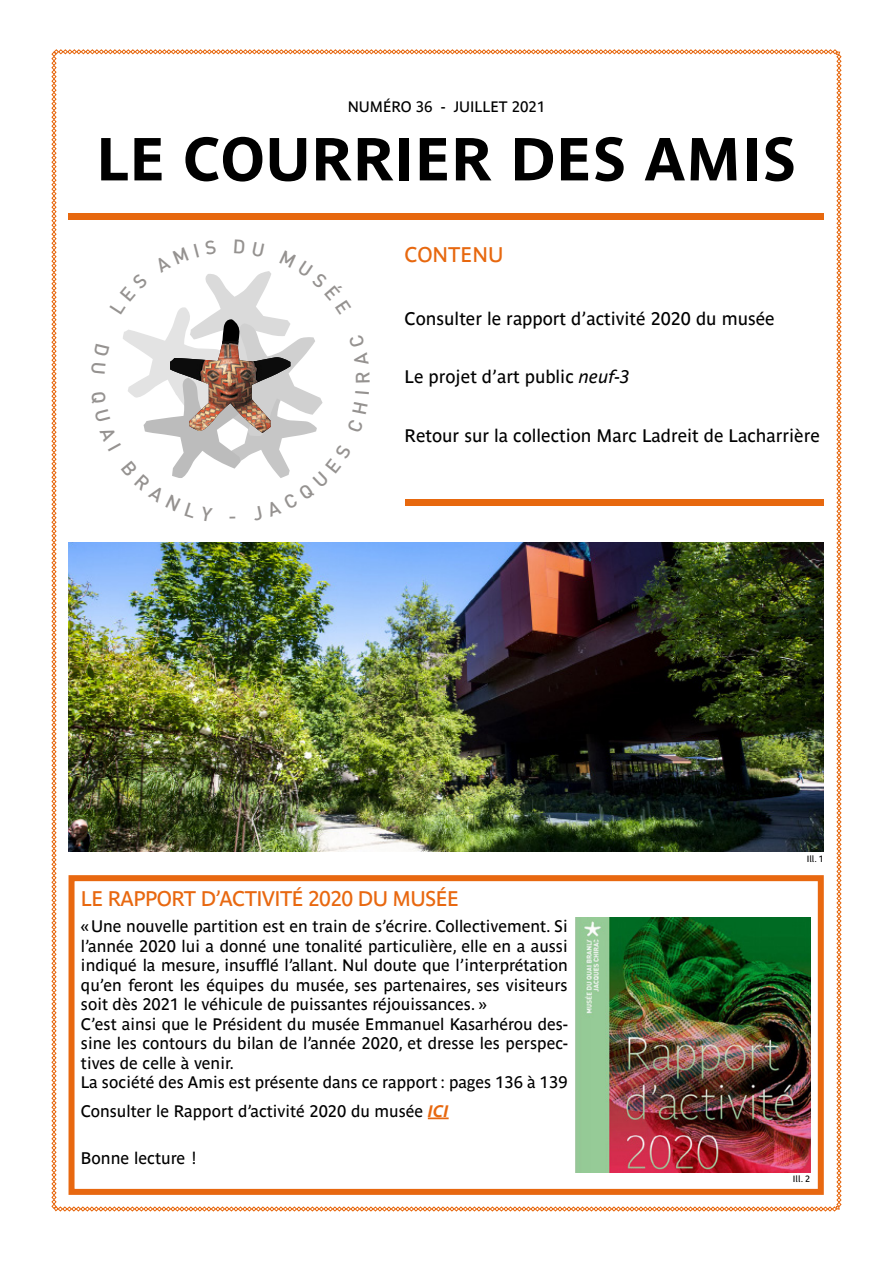
<style>
.page{position:relative;width:893px;height:1263px;background:#fff}
.page>*{position:absolute;margin:0;border:0;box-sizing:border-box;transform-origin:0 0}
.t1{font:700 60px "Parisine Std";letter-spacing:.01em;color:#000}
.t2{font:21px "Parisine Std";letter-spacing:-.03em;color:#e86810}
.t3{font:21px "Parisine Std";color:#e7680f}
.t4{font:18px "Parisine Std";color:#000}
.t5{font:16.65px "Parisine Std";color:#000}
.t6{font:16.5px/19.5px "Parisine Std";color:#000}
.t7{font:15px "Parisine Std";color:#000}
.t8{font:9px "Parisine Plus Std";color:#000}
.s1{font-style:italic}
.s2{font-weight:700;font-style:italic;color:#e7680f}
</style>
<div class="page">
<img style="left:51px;top:49px;width:790px;height:1162px">
<p class="t7" style="left:348px;top:98px;width:199px">NUMÉRO 36 - JUILLET 2021</p>
<h1 class="t1" style="left:96px;top:124px;width:701px">LE COURRIER DES AMIS</h1>
<p class="t3" style="left:405px;top:242px;width:100px">CONTENU</p>
<p class="t4" style="left:405px;top:308px;width:372px">Consulter le rapport d’activité 2020 du musée</p>
<p class="t4" style="left:405px;top:366px;width:227px">Le projet d’art public <span class="s1">neuf-3</span></p>
<p class="t4" style="left:405px;top:425px;width:417px">Retour sur la collection Marc Ladreit de Lacharrière</p>
<p class="t2" style="left:81px;top:887px;width:379px">LE RAPPORT D’ACTIVITÉ 2020 DU MUSÉE</p>
<p class="t6" style="left:81px;top:917px;width:488px">«Une nouvelle partition est en train de s’écrire. Collectivement. Si l’année 2020 lui a donné une tonalité particulière, elle en a aussi indiqué la mesure, insufflé l’allant. Nul doute que l’interprétation qu’en feront les équipes du musée, ses partenaires, ses visiteurs soit dès 2021 le véhicule de puissantes réjouissances. »<br>C’est ainsi que le Président du musée Emmanuel Kasarhérou des&shy;sine les contours du bilan de l’année 2020, et dresse les perspec&shy;tives de celle à venir.<br>La société des Amis est présente dans ce rapport : pages 136 à 139</p>
<p class="t6" style="left:81px;top:1101px;width:369px">Consulter le Rapport d’activité 2020 du musée <span class="s2">ICI</span></p>
<p class="t5" style="left:81px;top:1148px;width:117px">Bonne lecture !</p>
<p class="t8" style="left:807px;top:854px;width:19px">Ill. 1</p>
<p class="t8" style="left:793px;top:1174px;width:19px">Ill. 2</p>
</div>
